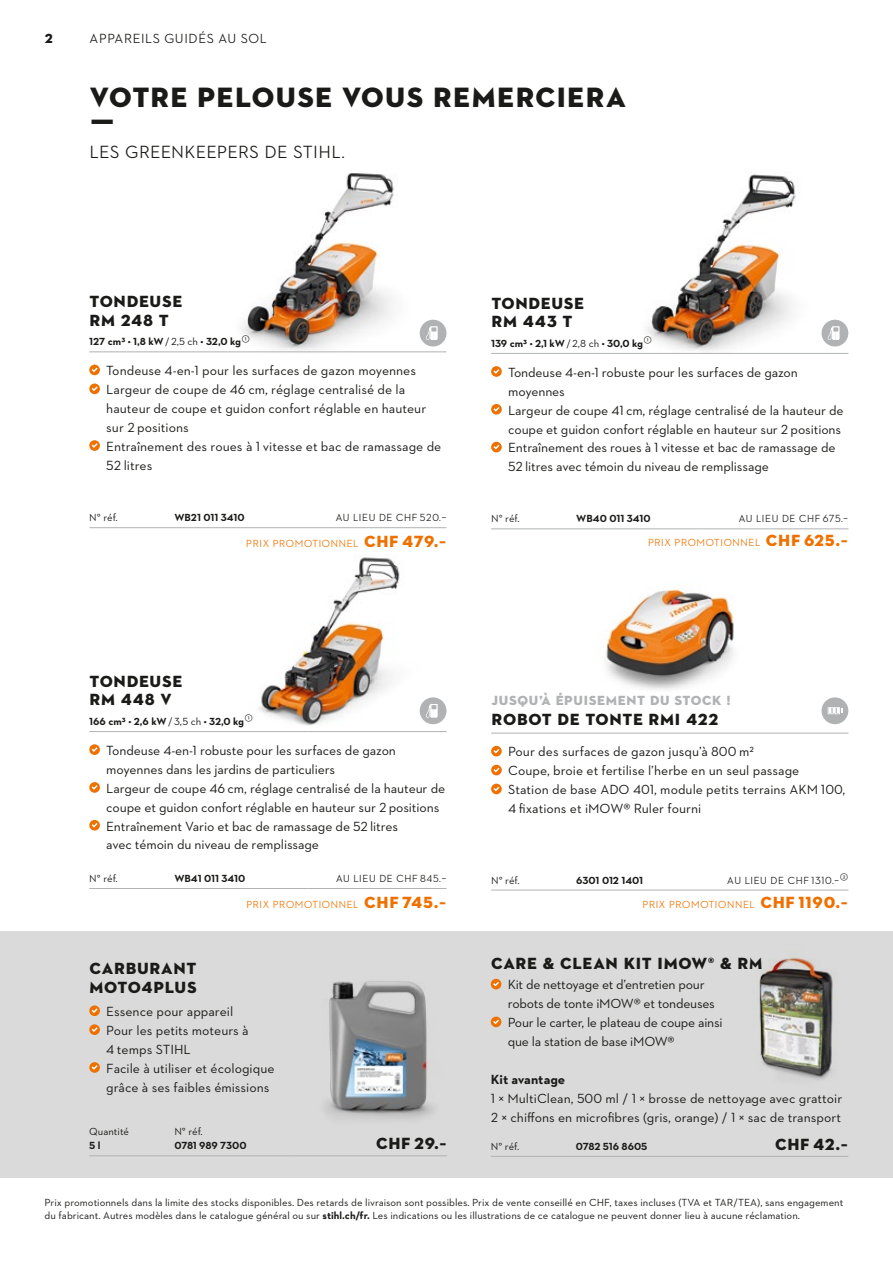
<style>
.page{position:relative;width:893px;height:1263px;background:#fff}
.page>*{position:absolute;margin:0;border:0;box-sizing:border-box;transform-origin:0 0}
.t1{font:28.5px/31.3px "STIHL Contraface Display Titling";color:#1a1a18}
.t2{font:500 18px "STIHL Contraface Display";letter-spacing:-.03em;color:#1a1a18}
.t3{font:16.5px/18.1px "STIHL Contraface Display Titling";color:#1a1a18}
.t4{font:13.5px/18.9px "STIHL Contraface Text";letter-spacing:-.01em;color:#1a1a18}
.t5{font:13.5px "STIHL Contraface Display Titling";color:#b1b2b3}
.t6{font:500 13.5px "STIHL Contraface Display";color:#1a1a18}
.t7{font:700 13.5px "STIHL Contraface Text";color:#1a1a18}
.t8{font:13.5px "STIHL Contraface Display Titling";color:#1a1a18}
.t9{font:10.5px/12.6px "STIHL Contraface Text";color:#1a1a18}
.t10{font:700 10.5px "STIHL Contraface Text";color:#1a1a18}
.t11{font:500 10.5px "STIHL Contraface Display";color:#ee7100}
.t12{font:500 10.5px "STIHL Contraface Display";color:#1a1a18}
.s1{font-weight:400}
.s2{font-family:"STIHL Contraface Display Titling";font-weight:400;font-size:16.5px}
.s3{font-weight:700}
</style>
<div class="page">
<img style="left:173px;top:173px;width:274px;height:180px">
<img style="left:259px;top:557px;width:162px;height:169px">
<div style="left:0;top:931px;width:893px;height:247px;background:#dadada"></div>
<img style="left:646px;top:174px;width:150px;height:179px">
<hr style="left:89px;top:352px;width:217px;height:1px;background:#b1b2b3">
<hr style="left:306px;top:352px;width:140px;height:1px;background:#b1b2b3">
<hr style="left:89px;top:527px;width:217px;height:1px;background:#b1b2b3">
<hr style="left:306px;top:527px;width:140px;height:1px;background:#b1b2b3">
<div style="left:89px;top:365px;width:11px;height:10px;background:#ee7100;border-radius:50%"></div>
<svg style="left:92px;top:368px;width:6px;height:4px"></svg>
<svg style="left:89px;top:383px;width:11px;height:11px"></svg>
<svg style="left:92px;top:386px;width:6px;height:5px"></svg>
<svg style="left:89px;top:440px;width:11px;height:11px"></svg>
<svg style="left:92px;top:443px;width:6px;height:5px"></svg>
<hr style="left:89px;top:731px;width:218px;height:1px;background:#b1b2b3">
<hr style="left:307px;top:731px;width:139px;height:1px;background:#b1b2b3">
<hr style="left:89px;top:888px;width:218px;height:1px;background:#b1b2b3">
<hr style="left:307px;top:888px;width:139px;height:1px;background:#b1b2b3">
<svg style="left:89px;top:744px;width:11px;height:11px"></svg>
<svg style="left:92px;top:747px;width:6px;height:5px"></svg>
<svg style="left:89px;top:782px;width:11px;height:11px"></svg>
<svg style="left:92px;top:785px;width:6px;height:5px"></svg>
<div style="left:89px;top:820px;width:11px;height:10px;background:#ee7100;border-radius:50%"></div>
<svg style="left:92px;top:823px;width:6px;height:4px"></svg>
<div style="left:420px;top:320px;width:26px;height:26px;background:#b1b2b3;border-radius:50%"></div>
<svg style="left:426px;top:326px;width:12px;height:14px"></svg>
<div style="left:420px;top:697px;width:26px;height:27px;background:#b1b2b3;border-radius:50%"></div>
<svg style="left:426px;top:704px;width:12px;height:14px"></svg>
<hr style="left:491px;top:353px;width:206px;height:1px;background:#b1b2b3">
<hr style="left:697px;top:353px;width:151px;height:1px;background:#b1b2b3">
<hr style="left:491px;top:529px;width:206px;height:1px;background:#b1b2b3">
<hr style="left:697px;top:529px;width:151px;height:1px;background:#b1b2b3">
<svg style="left:491px;top:366px;width:11px;height:11px"></svg>
<svg style="left:493px;top:369px;width:6px;height:5px"></svg>
<svg style="left:491px;top:404px;width:11px;height:11px"></svg>
<svg style="left:493px;top:407px;width:6px;height:5px"></svg>
<div style="left:491px;top:442px;width:11px;height:10px;background:#ee7100;border-radius:50%"></div>
<svg style="left:493px;top:445px;width:6px;height:4px"></svg>
<div style="left:821px;top:320px;width:27px;height:26px;background:#b1b2b3;border-radius:50%"></div>
<svg style="left:828px;top:326px;width:11px;height:14px"></svg>
<img style="left:604px;top:588px;width:130px;height:102px">
<hr style="left:491px;top:733px;width:357px;height:1px;background:#b1b2b3">
<hr style="left:491px;top:890px;width:357px;height:1px;background:#b1b2b3">
<div style="left:491px;top:746px;width:11px;height:10px;background:#ee7100;border-radius:50%"></div>
<svg style="left:493px;top:749px;width:6px;height:4px"></svg>
<div style="left:491px;top:765px;width:11px;height:10px;background:#ee7100;border-radius:50%"></div>
<svg style="left:493px;top:768px;width:6px;height:4px"></svg>
<div style="left:491px;top:784px;width:11px;height:10px;background:#ee7100;border-radius:50%"></div>
<svg style="left:493px;top:787px;width:6px;height:4px"></svg>
<div style="left:821px;top:697px;width:27px;height:27px;background:#b1b2b3;border-radius:50%"></div>
<svg style="left:828px;top:707px;width:15px;height:7px"></svg>
<hr style="left:89px;top:1155px;width:206px;height:1px;background:#b1b2b3">
<hr style="left:295px;top:1155px;width:152px;height:1px;background:#b1b2b3">
<div style="left:89px;top:1005px;width:11px;height:11px;background:#ee7100;border-radius:50%"></div>
<svg style="left:92px;top:1008px;width:6px;height:5px"></svg>
<div style="left:89px;top:1024px;width:11px;height:11px;background:#ee7100;border-radius:50%"></div>
<svg style="left:92px;top:1027px;width:6px;height:5px"></svg>
<svg style="left:89px;top:1062px;width:11px;height:11px"></svg>
<svg style="left:92px;top:1065px;width:6px;height:5px"></svg>
<img style="left:325px;top:981px;width:108px;height:138px">
<img style="left:330px;top:982px;width:96px;height:127px">
<hr style="left:491px;top:1156px;width:357px;height:1px;background:#b1b2b3">
<div style="left:491px;top:979px;width:10px;height:10px;background:#ee7100;border-radius:50%"></div>
<svg style="left:493px;top:982px;width:6px;height:4px"></svg>
<div style="left:491px;top:1016px;width:10px;height:11px;background:#ee7100;border-radius:50%"></div>
<svg style="left:493px;top:1019px;width:6px;height:5px"></svg>
<img style="left:759px;top:957px;width:74px;height:123px">
<img style="left:760px;top:959px;width:70px;height:116px">
<p class="t8" style="left:45px;top:29px;width:10px">2</p>
<p class="t6" style="left:89px;top:31px;width:179px">APPAREILS GUIDÉS AU SOL</p>
<h1 class="t1" style="left:89px;top:82px;width:539px">VOTRE PELOUSE VOUS REMERCIERA<br>Ƒ</h1>
<h2 class="t2" style="left:89px;top:142px;width:257px">LES GREENKEEPERS DE STIHL.</h2>
<p class="t3" style="left:89px;top:293px;width:95px">TONDEUSE<br>RM 248 T</p>
<p class="t10" style="left:89px;top:335px;width:157px">127 cm³ • 1,8 kW<span class="s1">/2,5 ch</span> • 32,0 kg <sup>1</sup></p>
<p class="t4" style="left:106px;top:361px;width:337px">Tondeuse 4-en-1 pour les surfaces de gazon moyennes Largeur de coupe de 46 cm, réglage centralisé de la hauteur de coupe et guidon confort réglable en hauteur sur 2 positions<br>Entraînement des roues à 1 vitesse et bac de ramassage de 52 litres</p>
<p class="t9" style="left:89px;top:511px;width:30px">N° réf.</p>
<p class="t10" style="left:174px;top:511px;width:72px">WB21 011 3410</p>
<p class="t12" style="left:335px;top:512px;width:113px">AU LIEU DE CHF 520.–</p>
<p class="t11" style="left:246px;top:537px;width:202px">PRIX PROMOTIONNEL <span class="s2">CHF 479.–</span></p>
<p class="t3" style="left:491px;top:294px;width:95px">TONDEUSE<br>RM 443 T</p>
<p class="t10" style="left:491px;top:337px;width:158px">139 cm³ • 2,1 kW<span class="s1">/2,8 ch</span> • 30,0 kg <sup>1</sup></p>
<p class="t4" style="left:508px;top:363px;width:337px">Tondeuse 4-en-1 robuste pour les surfaces de gazon moyennes<br>Largeur de coupe 41 cm, réglage centralisé de la hauteur de coupe et guidon confort réglable en hauteur sur 2 positions Entraînement des roues à 1 vitesse et bac de ramassage de 52 litres avec témoin du niveau de remplissage</p>
<p class="t9" style="left:491px;top:512px;width:30px">N° réf.</p>
<p class="t10" style="left:576px;top:512px;width:76px">WB40 011 3410</p>
<p class="t12" style="left:738px;top:513px;width:111px">AU LIEU DE CHF 675.–</p>
<p class="t11" style="left:648px;top:537px;width:202px">PRIX PROMOTIONNEL <span class="s2">CHF 625.–</span></p>
<p class="t3" style="left:89px;top:672px;width:95px">TONDEUSE<br>RM 448 V</p>
<p class="t10" style="left:89px;top:715px;width:160px">166 cm³ • 2,6 kW<span class="s1">/3,5 ch</span> • 32,0 kg <sup>1</sup></p>
<p class="t4" style="left:106px;top:741px;width:340px">Tondeuse 4-en-1 robuste pour les surfaces de gazon moyennes dans les jardins de particuliers<br>Largeur de coupe 46 cm, réglage centralisé de la hauteur de coupe et guidon confort réglable en hauteur sur 2 positions Entraînement Vario et bac de ramassage de 52 litres<br>avec témoin du niveau de remplissage</p>
<p class="t9" style="left:89px;top:872px;width:30px">N° réf.</p>
<p class="t10" style="left:174px;top:872px;width:72px">WB41 011 3410</p>
<p class="t12" style="left:336px;top:873px;width:112px">AU LIEU DE CHF 845.–</p>
<p class="t11" style="left:246px;top:898px;width:202px">PRIX PROMOTIONNEL <span class="s2">CHF 745.–</span></p>
<p class="t3" style="left:89px;top:958px;width:109px;line-height:19.2px">CARBURANT<br>MOTO4PLUS</p>
<p class="t4" style="left:106px;top:1002px;width:170px">Essence pour appareil<br>Pour les petits moteurs à<br>4 temps STIHL<br>Facile à utiliser et écologique grâce à ses faibles émissions</p>
<p class="t9" style="left:89px;top:1125px;width:41px">Quantité</p>
<p class="t9" style="left:174px;top:1125px;width:30px">N° réf.</p>
<p class="t10" style="left:89px;top:1139px;width:13px">5 l</p>
<p class="t10" style="left:174px;top:1139px;width:74px">0781 989 7300</p>
<p class="t3" style="left:376px;top:1135px;width:73px">CHF 29.–</p>
<p class="t5" style="left:491px;top:692px;width:241px">JUSQU’À ÉPUISEMENT DU STOCK !</p>
<p class="t3" style="left:491px;top:710px;width:229px">ROBOT DE TONTE RMI 422</p>
<p class="t4" style="left:508px;top:742px;width:339px">Pour des surfaces de gazon jusqu’à 800 m²<br>Coupe, broie et fertilise l’herbe en un seul passage<br>Station de base ADO 401, module petits terrains AKM 100, 4 fixations et iMOW® Ruler fourni</p>
<p class="t9" style="left:491px;top:874px;width:30px">N° réf.</p>
<p class="t10" style="left:576px;top:873px;width:69px">6301 012 1401</p>
<p class="t12" style="left:727px;top:874px;width:118px">AU LIEU DE CHF 1310.– <sup>2</sup></p>
<p class="t11" style="left:642px;top:898px;width:208px">PRIX PROMOTIONNEL <span class="s2">CHF 1190.–</span></p>
<p class="t3" style="left:491px;top:955px;width:274px">CARE &amp; CLEAN KIT IMOW® &amp; RM</p>
<p class="t4" style="left:508px;top:975px;width:216px">Kit de nettoyage et d’entretien pour robots de tonte iMOW® et tondeuses Pour le carter, le plateau de coupe ainsi que la station de base iMOW®</p>
<p class="t7" style="left:491px;top:1071px;width:76px">Kit avantage</p>
<p class="t4" style="left:491px;top:1088px;width:353px">1 × MultiClean, 500 ml / 1 × brosse de nettoyage avec grattoir<br>2 × chiffons en microfibres (gris, orange) / 1 × sac de transport</p>
<p class="t9" style="left:491px;top:1140px;width:30px">N° réf.</p>
<p class="t10" style="left:576px;top:1140px;width:73px">0782 516 8605</p>
<p class="t3" style="left:775px;top:1135px;width:75px">CHF 42.–</p>
<p class="t9" style="left:45px;top:1196px;width:800px">Prix promotionnels dans la limite des stocks disponibles. Des retards de livraison sont possibles. Prix de vente conseillé en CHF, taxes incluses (TVA et TAR/TEA), sans engagement du fabricant. Autres modèles dans le catalogue général ou sur <span class="s3">stihl.ch/fr.</span> Les indications ou les illustrations de ce catalogue ne peuvent donner lieu à aucune réclamation.</p>
</div>
